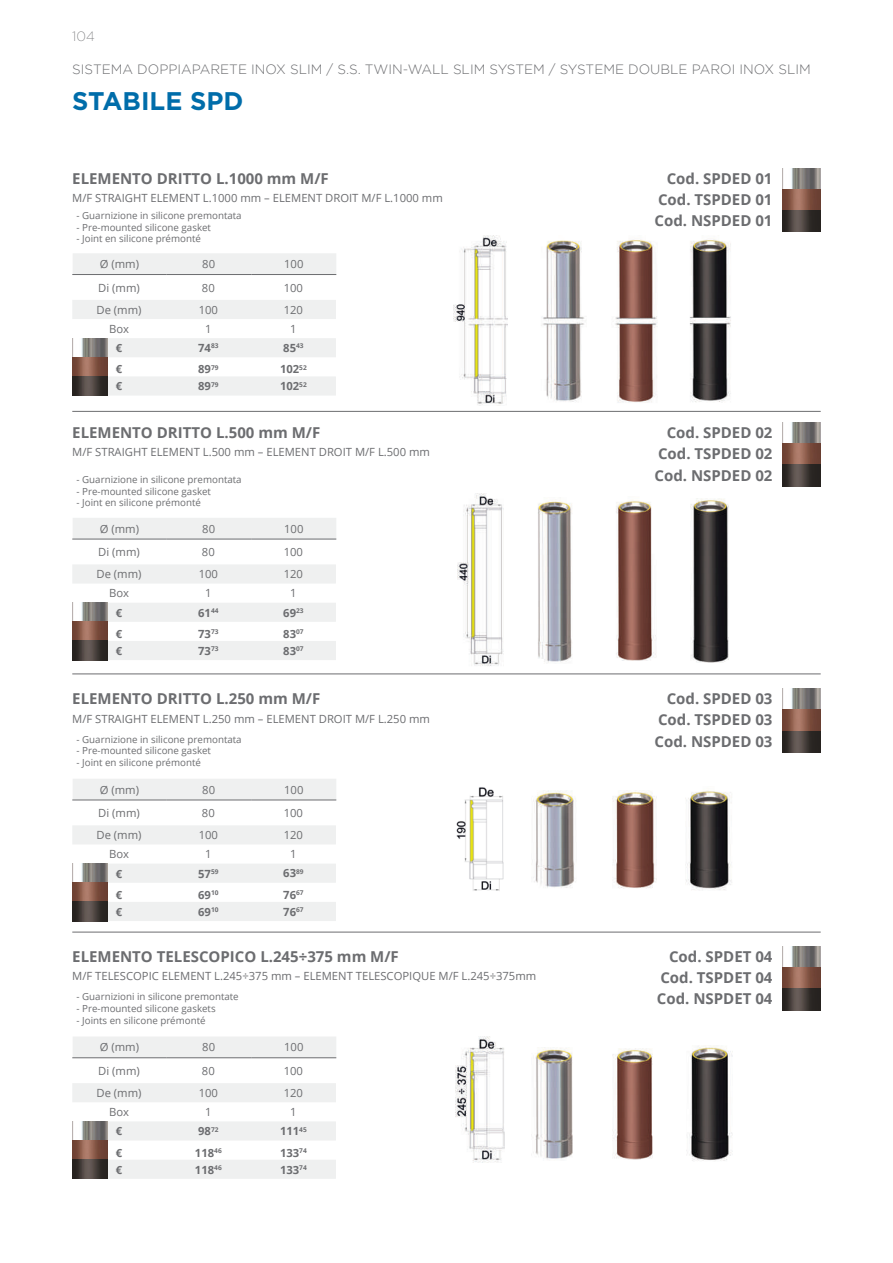
<style>
.page{position:relative;width:893px;height:1263px;background:#fff}
.page>*{position:absolute;margin:0;border:0;box-sizing:border-box;transform-origin:0 0}
.t1{font:700 25.5px "Gotham";color:#006daa}
.t2{font:700 15px/21.3px "Open Sans";color:#6c6d70;text-align:justify}
.t3{font:300 13.5px "Gotham";color:#6c6d70}
.t4{font:200 13.5px "Gotham";color:#6c6d70}
.t5{font:11.25px "Open Sans";color:#6c6d70}
.t6{font:700 11.25px "Open Sans";color:#6c6d70}
.t7{font:9.75px "Open Sans";color:#6c6d70}
</style>
<div class="page">
<hr style="left:72px;top:411px;width:749px;height:1px;background:#6c6d70">
<img style="left:782px;top:168px;width:39px;height:64px">
<div style="left:73px;top:253px;width:263px;height:21px;background:#eff0f0"></div>
<hr style="left:72px;top:274px;width:94px;height:1px;background:#6c6d70">
<hr style="left:166px;top:274px;width:85px;height:1px;background:#6c6d70">
<hr style="left:251px;top:274px;width:85px;height:1px;background:#6c6d70">
<svg style="left:72px;top:300px;width:264px;height:95px"></svg>
<img style="left:72px;top:338px;width:36px;height:58px">
<img style="left:690px;top:239px;width:41px;height:163px">
<img style="left:541px;top:240px;width:43px;height:162px">
<img style="left:615px;top:239px;width:42px;height:164px">
<hr style="left:72px;top:673px;width:749px;height:1px;background:#6c6d70">
<img style="left:782px;top:422px;width:39px;height:64px">
<img style="left:690px;top:498px;width:38px;height:165px">
<img style="left:538px;top:501px;width:34px;height:162px">
<img style="left:616px;top:501px;width:40px;height:159px">
<div style="left:73px;top:518px;width:263px;height:21px;background:#eff0f0"></div>
<hr style="left:72px;top:539px;width:94px;height:1px;background:#6c6d70">
<hr style="left:166px;top:539px;width:85px;height:1px;background:#6c6d70">
<hr style="left:251px;top:539px;width:85px;height:1px;background:#6c6d70">
<svg style="left:72px;top:565px;width:264px;height:95px"></svg>
<img style="left:72px;top:603px;width:36px;height:57px">
<hr style="left:72px;top:932px;width:749px;height:1px;background:#6c6d70">
<img style="left:782px;top:688px;width:39px;height:64px">
<img style="left:686px;top:791px;width:46px;height:99px">
<img style="left:533px;top:790px;width:42px;height:98px">
<img style="left:612px;top:790px;width:44px;height:99px">
<div style="left:73px;top:779px;width:263px;height:21px;background:#eff0f0"></div>
<hr style="left:72px;top:800px;width:94px;height:1px;background:#6c6d70">
<hr style="left:166px;top:800px;width:85px;height:1px;background:#6c6d70">
<hr style="left:251px;top:800px;width:85px;height:1px;background:#6c6d70">
<svg style="left:72px;top:825px;width:264px;height:96px"></svg>
<img style="left:72px;top:864px;width:36px;height:57px">
<img style="left:782px;top:946px;width:39px;height:64px">
<img style="left:686px;top:1045px;width:46px;height:116px">
<img style="left:454px;top:235px;width:54px;height:171px">
<img style="left:457px;top:493px;width:46px;height:173px">
<img style="left:456px;top:787px;width:48px;height:104px">
<img style="left:456px;top:1037px;width:49px;height:125px">
<img style="left:533px;top:1048px;width:40px;height:111px">
<img style="left:612px;top:1048px;width:41px;height:111px">
<div style="left:73px;top:1037px;width:263px;height:20px;background:#eff0f0"></div>
<hr style="left:72px;top:1057px;width:94px;height:1px;background:#6c6d70">
<hr style="left:166px;top:1057px;width:85px;height:1px;background:#6c6d70">
<hr style="left:251px;top:1057px;width:85px;height:1px;background:#6c6d70">
<svg style="left:72px;top:1083px;width:264px;height:96px"></svg>
<img style="left:72px;top:1121px;width:36px;height:58px">
<p class="t4" style="left:72px;top:27px;width:24px">104</p>
<p class="t3" style="left:72px;top:62px;width:740px">SISTEMA DOPPIAPARETE INOX SLIM / S.S. TWIN-WALL SLIM SYSTEM / SYSTEME DOUBLE PAROI INOX SLIM</p>
<h1 class="t1" style="left:72px;top:84px;width:173px">STABILE SPD</h1>
<h2 class="t2" style="left:72px;top:167px;width:258px">ELEMENTO DRITTO L.1000 mm M/F</h2>
<p class="t5" style="left:72px;top:190px;width:372px">M/F STRAIGHT ELEMENT L.1000 mm – ELEMENT DROIT M/F L.1000 mm</p>
<p class="t7" style="left:77px;top:209px;width:167px">- Guarnizione in silicone premontata</p>
<p class="t7" style="left:77px;top:220px;width:136px">- Pre-mounted silicone gasket</p>
<p class="t7" style="left:77px;top:232px;width:126px">- Joint en silicone prémonté</p>
<p class="t5" style="left:100px;top:256px;width:41px">Ø (mm)</p>
<p class="t5" style="left:202px;top:256px;width:14px">80</p>
<p class="t5" style="left:284px;top:256px;width:21px">100</p>
<p class="t5" style="left:98px;top:280px;width:43px">Di (mm)</p>
<p class="t5" style="left:202px;top:280px;width:14px">80</p>
<p class="t5" style="left:284px;top:280px;width:21px">100</p>
<p class="t5" style="left:97px;top:302px;width:47px">De (mm)</p>
<p class="t5" style="left:199px;top:302px;width:21px">100</p>
<p class="t5" style="left:284px;top:302px;width:21px">120</p>
<p class="t5" style="left:109px;top:321px;width:21px">Box</p>
<p class="t5" style="left:205px;top:321px;width:8px">1</p>
<p class="t5" style="left:290px;top:321px;width:8px">1</p>
<p class="t6" style="left:116px;top:340px;width:8px">€</p>
<p class="t6" style="left:198px;top:340px;width:22px">74<sup>83</sup></p>
<p class="t6" style="left:283px;top:340px;width:22px">85<sup>43</sup></p>
<p class="t6" style="left:116px;top:361px;width:8px">€</p>
<p class="t6" style="left:198px;top:361px;width:22px">89<sup>79</sup></p>
<p class="t6" style="left:280px;top:361px;width:28px">102<sup>52</sup></p>
<p class="t6" style="left:116px;top:378px;width:8px">€</p>
<p class="t6" style="left:198px;top:378px;width:22px">89<sup>79</sup></p>
<p class="t6" style="left:280px;top:378px;width:28px">102<sup>52</sup></p>
<h2 class="t2" style="left:72px;top:421px;width:249px">ELEMENTO DRITTO L.500 mm M/F</h2>
<p class="t5" style="left:72px;top:445px;width:359px">M/F STRAIGHT ELEMENT L.500 mm – ELEMENT DROIT M/F L.500 mm</p>
<p class="t7" style="left:77px;top:473px;width:167px">- Guarnizione in silicone premontata</p>
<p class="t7" style="left:77px;top:484px;width:136px">- Pre-mounted silicone gasket</p>
<p class="t7" style="left:77px;top:496px;width:126px">- Joint en silicone prémonté</p>
<p class="t5" style="left:100px;top:521px;width:41px">Ø (mm)</p>
<p class="t5" style="left:202px;top:521px;width:14px">80</p>
<p class="t5" style="left:284px;top:521px;width:21px">100</p>
<p class="t5" style="left:98px;top:544px;width:43px">Di (mm)</p>
<p class="t5" style="left:202px;top:544px;width:14px">80</p>
<p class="t5" style="left:284px;top:544px;width:21px">100</p>
<p class="t5" style="left:97px;top:566px;width:47px">De (mm)</p>
<p class="t5" style="left:199px;top:566px;width:21px">100</p>
<p class="t5" style="left:284px;top:566px;width:21px">120</p>
<p class="t5" style="left:109px;top:586px;width:21px">Box</p>
<p class="t5" style="left:205px;top:586px;width:8px">1</p>
<p class="t5" style="left:290px;top:586px;width:8px">1</p>
<p class="t6" style="left:116px;top:604px;width:8px">€</p>
<p class="t6" style="left:198px;top:604px;width:22px">61<sup>44</sup></p>
<p class="t6" style="left:283px;top:604px;width:22px">69<sup>23</sup></p>
<p class="t6" style="left:116px;top:626px;width:8px">€</p>
<p class="t6" style="left:198px;top:626px;width:22px">73<sup>73</sup></p>
<p class="t6" style="left:283px;top:626px;width:22px">83<sup>07</sup></p>
<p class="t6" style="left:116px;top:643px;width:8px">€</p>
<p class="t6" style="left:198px;top:643px;width:22px">73<sup>73</sup></p>
<p class="t6" style="left:283px;top:643px;width:22px">83<sup>07</sup></p>
<h2 class="t2" style="left:72px;top:688px;width:249px">ELEMENTO DRITTO L.250 mm M/F</h2>
<p class="t5" style="left:72px;top:711px;width:359px">M/F STRAIGHT ELEMENT L.250 mm – ELEMENT DROIT M/F L.250 mm</p>
<p class="t7" style="left:77px;top:732px;width:167px">- Guarnizione in silicone premontata</p>
<p class="t7" style="left:77px;top:744px;width:136px">- Pre-mounted silicone gasket</p>
<p class="t7" style="left:77px;top:756px;width:126px">- Joint en silicone prémonté</p>
<p class="t5" style="left:100px;top:782px;width:41px">Ø (mm)</p>
<p class="t5" style="left:202px;top:782px;width:14px">80</p>
<p class="t5" style="left:284px;top:782px;width:21px">100</p>
<p class="t5" style="left:98px;top:805px;width:43px">Di (mm)</p>
<p class="t5" style="left:202px;top:805px;width:14px">80</p>
<p class="t5" style="left:284px;top:805px;width:21px">100</p>
<p class="t5" style="left:97px;top:827px;width:47px">De (mm)</p>
<p class="t5" style="left:199px;top:827px;width:21px">100</p>
<p class="t5" style="left:284px;top:827px;width:21px">120</p>
<p class="t5" style="left:109px;top:846px;width:21px">Box</p>
<p class="t5" style="left:205px;top:846px;width:8px">1</p>
<p class="t5" style="left:290px;top:846px;width:8px">1</p>
<p class="t6" style="left:116px;top:865px;width:8px">€</p>
<p class="t6" style="left:198px;top:865px;width:22px">57<sup>59</sup></p>
<p class="t6" style="left:283px;top:865px;width:22px">63<sup>89</sup></p>
<p class="t6" style="left:116px;top:887px;width:8px">€</p>
<p class="t6" style="left:198px;top:887px;width:22px">69<sup>10</sup></p>
<p class="t6" style="left:283px;top:887px;width:22px">76<sup>67</sup></p>
<p class="t6" style="left:116px;top:904px;width:8px">€</p>
<p class="t6" style="left:198px;top:904px;width:22px">69<sup>10</sup></p>
<p class="t6" style="left:283px;top:904px;width:22px">76<sup>67</sup></p>
<h2 class="t2" style="left:72px;top:945px;width:328px">ELEMENTO TELESCOPICO L.245÷375 mm M/F</h2>
<p class="t5" style="left:72px;top:968px;width:466px">M/F TELESCOPIC ELEMENT L.245÷375 mm – ELEMENT TELESCOPIQUE M/F L.245÷375mm</p>
<p class="t7" style="left:77px;top:990px;width:164px">- Guarnizioni in silicone premontate</p>
<p class="t7" style="left:77px;top:1002px;width:141px">- Pre-mounted silicone gaskets</p>
<p class="t7" style="left:77px;top:1013px;width:131px">- Joints en silicone prémonté</p>
<p class="t5" style="left:100px;top:1040px;width:41px">Ø (mm)</p>
<p class="t5" style="left:202px;top:1040px;width:14px">80</p>
<p class="t5" style="left:284px;top:1040px;width:21px">100</p>
<p class="t5" style="left:98px;top:1063px;width:43px">Di (mm)</p>
<p class="t5" style="left:202px;top:1063px;width:14px">80</p>
<p class="t5" style="left:284px;top:1063px;width:21px">100</p>
<p class="t5" style="left:97px;top:1085px;width:47px">De (mm)</p>
<p class="t5" style="left:199px;top:1085px;width:21px">100</p>
<p class="t5" style="left:284px;top:1085px;width:21px">120</p>
<p class="t5" style="left:109px;top:1104px;width:21px">Box</p>
<p class="t5" style="left:205px;top:1104px;width:8px">1</p>
<p class="t5" style="left:290px;top:1104px;width:8px">1</p>
<p class="t6" style="left:116px;top:1123px;width:8px">€</p>
<p class="t6" style="left:198px;top:1123px;width:22px">98<sup>72</sup></p>
<p class="t6" style="left:280px;top:1123px;width:28px">111<sup>45</sup></p>
<p class="t6" style="left:116px;top:1144px;width:8px">€</p>
<p class="t6" style="left:195px;top:1144px;width:28px">118<sup>46</sup></p>
<p class="t6" style="left:280px;top:1144px;width:28px">133<sup>74</sup></p>
<p class="t6" style="left:116px;top:1161px;width:8px">€</p>
<p class="t6" style="left:195px;top:1161px;width:28px">118<sup>46</sup></p>
<p class="t6" style="left:280px;top:1161px;width:28px">133<sup>74</sup></p>
<h2 class="t2" style="left:654px;top:167px;width:120px;text-indent:12px">Cod. SPDED 01<br>Cod. TSPDED 01<br>Cod. NSPDED 01</h2>
<h2 class="t2" style="left:654px;top:421px;width:120px;text-indent:12px">Cod. SPDED 02<br>Cod. TSPDED 02<br>Cod. NSPDED 02</h2>
<h2 class="t2" style="left:654px;top:688px;width:120px;text-indent:12px">Cod. SPDED 03<br>Cod. TSPDED 03<br>Cod. NSPDED 03</h2>
<h2 class="t2" style="left:657px;top:945px;width:117px;text-indent:12px">Cod. SPDET 04<br>Cod. TSPDET 04<br>Cod. NSPDET 04</h2>
</div>
